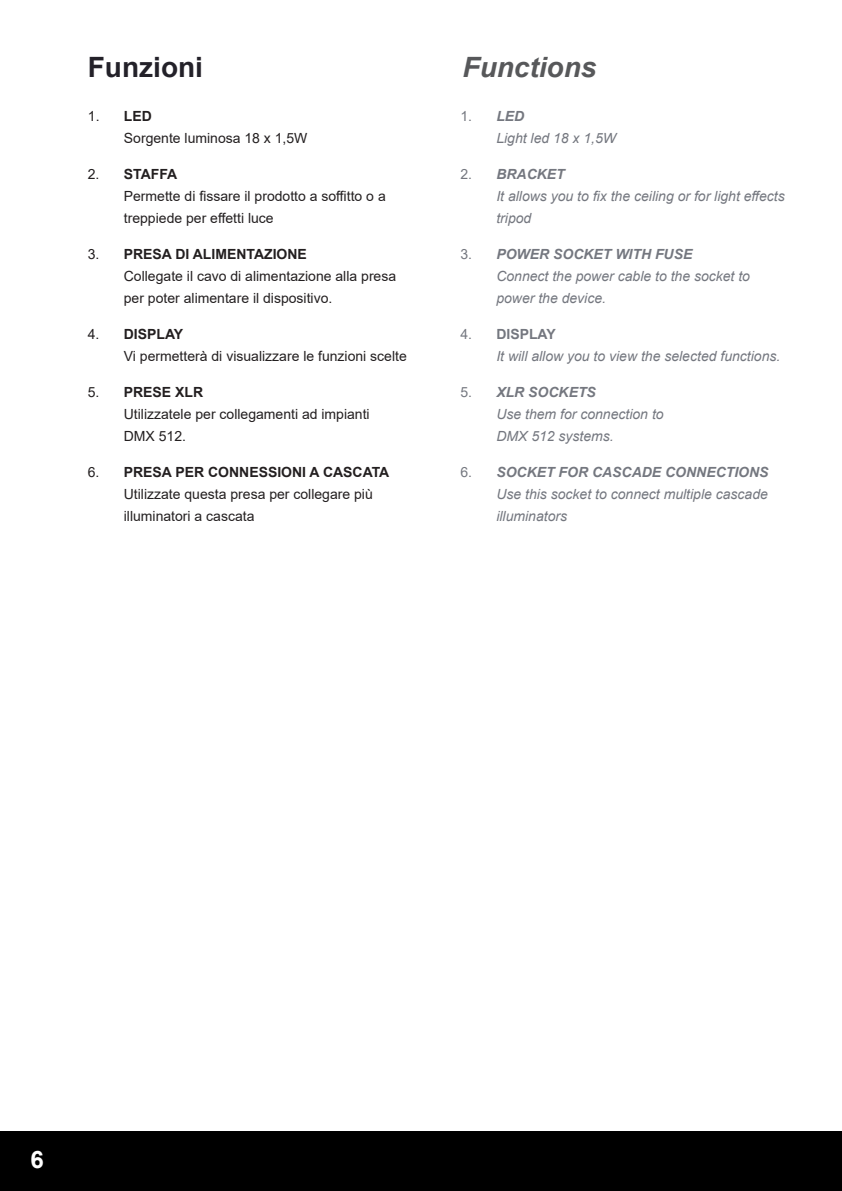
<style>
.page{position:relative;width:842px;height:1191px;background:#fff}
.page>*{position:absolute;margin:0;border:0;box-sizing:border-box;transform-origin:0 0}
.t1{font:italic 700 28px "Arial";color:#57585a}
.t2{font:700 28px "Arial";color:#232129}
.t3{font:700 24px "Arial";color:#fff}
.t4{font:14px/22px "Arial";color:#231f20}
.t5{font:italic 14px/22px "Arial";color:#74777f}
.s1{font-weight:700}
.s2{font-style:normal}
.s3{font-weight:700;font-style:normal}
</style>
<div class="page">
<div style="left:0;top:1131px;width:842px;height:60px;background:#000"></div>
<h1 class="t2" style="left:88px;top:48px;width:117px">Funzioni</h1>
<h1 class="t1" style="left:463px;top:49px;width:135px">Functions</h1>
<p class="t4" style="left:124px;top:105px;width:185px;text-indent:-36px">1. <span class="s1">LED<br></span>Sorgente luminosa 18 x 1,5W</p>
<p class="t4" style="left:124px;top:163px;width:263px;text-indent:-36px">2. <span class="s1">STAFFA<br></span>Permette di fissare il prodotto a soffitto o a treppiede per effetti luce</p>
<p class="t4" style="left:124px;top:243px;width:274px;text-indent:-36px">3. <span class="s1">PRESA DI ALIMENTAZIONE<br></span>Collegate il cavo di alimentazione alla presa per poter alimentare il dispositivo.</p>
<p class="t4" style="left:124px;top:323px;width:284px;text-indent:-36px">4. <span class="s1">DISPLAY<br></span>Vi permetterà di visualizzare le funzioni scelte</p>
<p class="t4" style="left:124px;top:381px;width:247px;text-indent:-36px">5. <span class="s1">PRESE XLR<br></span>Utilizzatele per collegamenti ad impianti<br>DMX 512.</p>
<p class="t4" style="left:124px;top:461px;width:267px;text-indent:-36px">6. <span class="s1">PRESA PER CONNESSIONI A CASCATA<br></span>Utilizzate questa presa per collegare più illuminatori a cascata</p>
<p class="t5" style="left:496px;top:105px;width:121px;text-indent:-36px"><span class="s2">1.</span> <span class="s1">LED<br></span>Light led 18 x 1,5W</p>
<p class="t5" style="left:496px;top:163px;width:290px;text-indent:-36px"><span class="s2">2.</span> <span class="s1">BRACKET<br></span>It allows you to fix the ceiling or for light effects tripod</p>
<p class="t5" style="left:496px;top:243px;width:255px;text-indent:-36px"><span class="s2">3.</span> <span class="s1">POWER SOCKET WITH FUSE<br></span>Connect the power cable to the socket to power the device.</p>
<p class="t5" style="left:496px;top:323px;width:286px;text-indent:-36px"><span class="s2">4.</span> <span class="s3">DISPLAY<br></span>It will allow you to view the selected functions.</p>
<p class="t5" style="left:496px;top:381px;width:169px;text-indent:-36px"><span class="s2">5.</span> <span class="s1">XLR SOCKETS<br></span>Use them for connection to<br>DMX 512 systems.</p>
<p class="t5" style="left:496px;top:461px;width:274px;text-align:justify;text-indent:-36px"><span class="s2">6.</span> <span class="s1">SOCKET FOR CASCADE CONNECTIONS </span>Use this socket to connect multiple cascade illuminators</p>
<h2 class="t3" style="left:30px;top:1143px;width:15px">6</h2>
</div>
